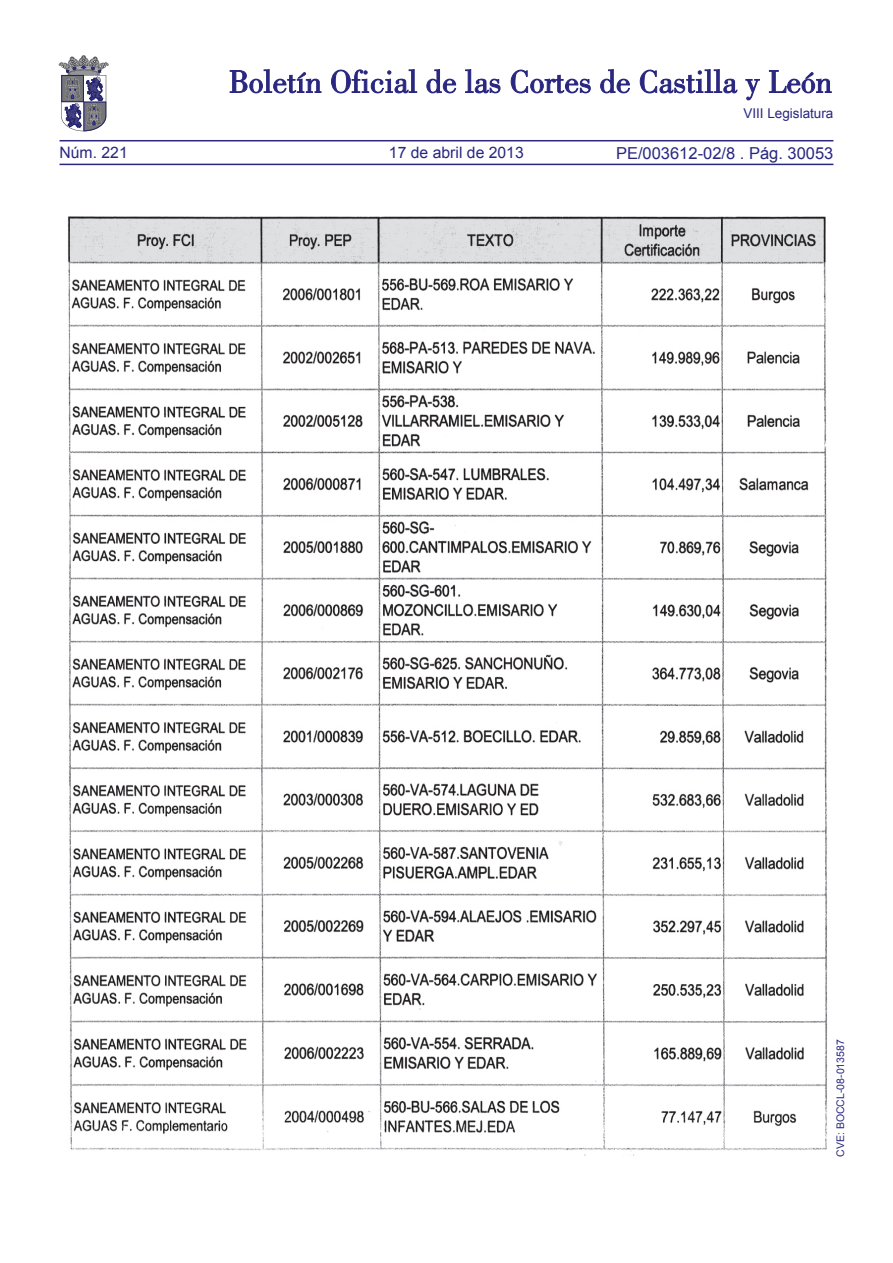
<style>
.page{position:relative;width:893px;height:1263px;background:#fff}
.page>*{position:absolute;margin:0;border:0;box-sizing:border-box;transform-origin:0 0}
.t1{font:16.5px "Arial";color:#292780}
.t2{font:15.75px "Arial";color:#292780}
.t3{font:13.5px "Arial";color:#292780}
.t4{font:10.5px "Arial";color:#292780}
</style>
<div class="page">
<hr style="left:60px;top:164px;width:773px;height:1px;background:#292780">
<hr style="left:60px;top:140px;width:773px;height:1px;background:#292780">
<svg style="left:230px;top:69px;width:91px;height:24px"></svg>
<svg style="left:331px;top:69px;width:86px;height:24px"></svg>
<svg style="left:426px;top:69px;width:30px;height:24px"></svg>
<svg style="left:465px;top:69px;width:35px;height:24px"></svg>
<svg style="left:511px;top:70px;width:80px;height:23px"></svg>
<svg style="left:600px;top:69px;width:30px;height:24px"></svg>
<svg style="left:640px;top:69px;width:97px;height:24px"></svg>
<svg style="left:745px;top:79px;width:15px;height:21px"></svg>
<svg style="left:769px;top:70px;width:62px;height:23px"></svg>
<svg style="left:59px;top:55px;width:49px;height:76px"></svg>
<img style="left:68px;top:216px;width:759px;height:940px">
<p class="t2" style="left:60px;top:142px;width:70px">Núm. 221</p>
<p class="t2" style="left:389px;top:142px;width:136px">17 de abril de 2013</p>
<p class="t3" style="left:743px;top:105px;width:92px">VIII Legislatura</p>
<p class="t1" style="left:616px;top:142px;width:219px">PE/003612-02/8 . Pág. 30053</p>
<p class="t4" style="left:834px;top:1157px;width:119px;rotate:-90deg">CVE: BOCCL-08-013587</p>
</div>
